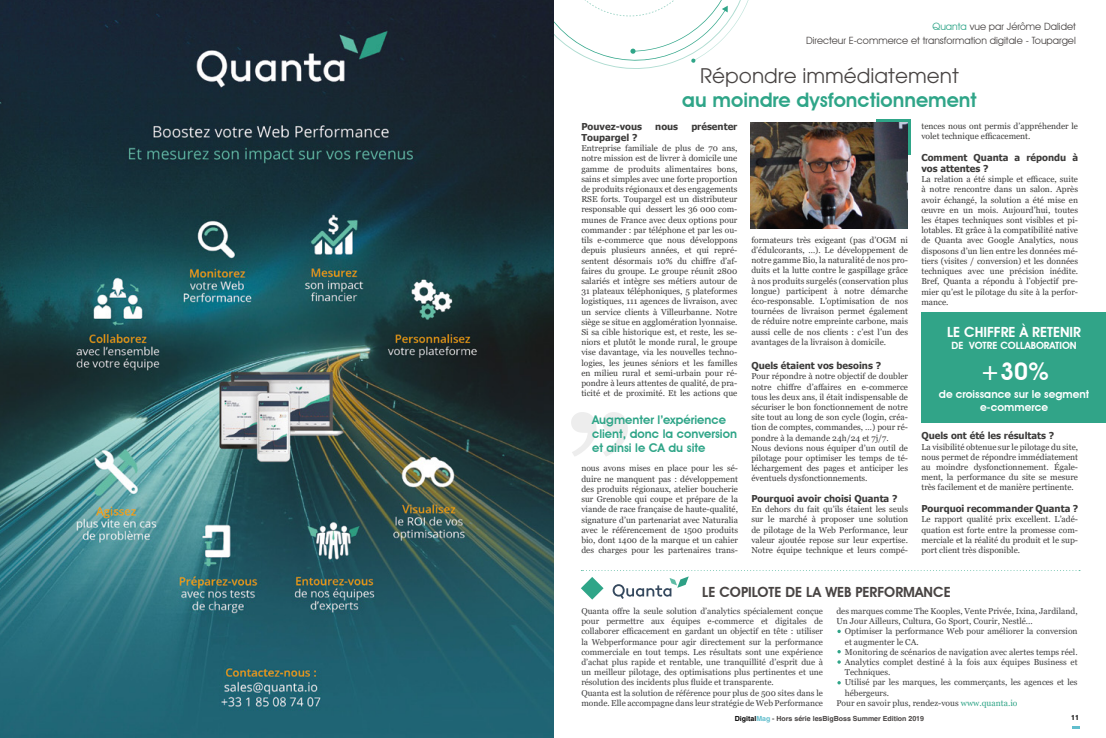
<style>
.page{position:relative;width:1106px;height:738px;background:#fff}
.page>*{position:absolute;margin:0;border:0;box-sizing:border-box;transform-origin:0 0}
.t1{font:700 130px "Georgia";color:#ededed}
.t2{font:600 24px "Avant Garde IT Cby BT";color:#fff}
.t3{font:600 20px "Avant Garde IT Cby BT";color:#2fa588}
.t4{font:20px "ITC Avant Garde Pro";color:#484443}
.t5{font:600 14px "Avant Garde IT Cby BT";color:#484443}
.t6{font:600 14px "Avant Garde IT Cby BT";color:#fff}
.t7{font:600 12px/14.4px "Avant Garde IT Cby BT";color:#2fa588}
.t8{font:600 11px/13.2px "Avant Garde IT Cby BT";color:#fff;text-align:center}
.t9{font:10px/14px "Avant Garde IT Cby BT";color:#484443;text-align:right}
.t10{font:600 10px "Avant Garde IT Cby BT";color:#fff}
.t11{font:700 9.5px/11.4px "Tahoma";color:#3d3c3b}
.t12{font:8.5px/10.2px "Georgia";color:#3d3c3b;text-align:justify}
.t13{font:8.5px/10.2px "Georgia";color:#404041}
.t14{font:700 7px "Helvetica";color:#484443}
.t15{font:700 7px "Helvetica";color:#000}
.s1{color:#2fa588}
.s2{color:#30a487}
.s3{color:#000}
.s4{color:#61becd}
</style>
<div class="page">
<svg style="left:1072px;top:726px;width:7px;height:2px"></svg>
<svg style="left:581px;top:577px;width:22px;height:22px"></svg>
<div style="left:921px;top:312px;width:185px;height:110px;background:#31a488"></div>
<svg style="left:876px;top:119px;width:34px;height:35px"></svg>
<img style="left:751px;top:122px;width:156px;height:106px">
<svg style="left:612px;top:576px;width:76px;height:22px"></svg>
<img style="left:0;top:0;width:553px;height:737px">
<svg style="left:553px;top:0;width:196px;height:119px"></svg>
<p class="t9" style="left:806px;top:19px;width:271px"><span class="s1">Quanta</span> vue par Jérôme Dalidet<br>Directeur E-commerce et transformation digitale - Toupargel</p>
<h3 class="t4" style="left:700px;top:63px;width:260px">Répondre immédiatement</h3>
<h3 class="t3" style="left:682px;top:88px;width:296px">au moindre dysfonctionnement</h3>
<p class="t11" style="left:581px;top:121px;width:62px">Pouvez-vous</p>
<p class="t11" style="left:655px;top:121px;width:24px">nous</p>
<p class="t11" style="left:691px;top:121px;width:48px">présenter</p>
<p class="t11" style="left:581px;top:132px;width:58px">Toupargel ?</p>
<p class="t12" style="left:581px;top:143px;width:158px">Entreprise familiale de plus de 70 ans, notre mission est de livrer à domicile une gamme de produits alimentaires bons, sains et simples avec une forte proportion de produits régionaux et des engagements RSE forts. Toupargel est un distributeur responsable qui dessert les 36 000 com&shy;munes de France avec deux options pour commander : par téléphone et par les ou&shy;tils e-commerce que nous développons depuis plusieurs années, et qui repré&shy;sentent désormais 10% du chiffre d’af&shy;faires du groupe. Le groupe réunit 2800 salariés et intègre ses métiers autour de 31 plateaux téléphoniques, 5 plateformes logistiques, 111 agences de livraison, avec un service clients à Villeurbanne. Notre siège se situe en agglomération lyonnaise.<br>Si sa cible historique est, et reste, les se&shy;niors et plutôt le monde rural, le groupe vise davantage, via les nouvelles techno&shy;logies, les jeunes séniors et les familles en milieu rural et semi-urbain pour ré&shy;pondre à leurs attentes de qualité, de pra&shy;ticité et de proximité. Et les actions que</p>
<h1 class="t1" style="left:565px;top:380px;width:69px">”</h1>
<h3 class="t7" style="left:592px;top:411px;width:146px">Augmenter l’expérience client, donc la conversion et ainsi le CA du site</h3>
<p class="t12" style="left:581px;top:463px;width:158px">nous avons mises en place pour les sé&shy;duire ne manquent pas : développement des produits régionaux, atelier boucherie sur Grenoble qui coupe et prépare de la viande de race française de haute-qualité, signature d’un partenariat avec Naturalia avec le référencement de 1500 produits bio, dont 1400 de la marque et un cahier des charges pour les partenaires trans-</p>
<p class="t12" style="left:751px;top:235px;width:158px">formateurs très exigeant (pas d’OGM ni d’édulcorants, …). Le développement de notre gamme Bio, la naturalité de nos pro&shy;duits et la lutte contre le gaspillage grâce à nos produits surgelés (conservation plus longue) participent à notre démarche éco-responsable. L’optimisation de nos tournées de livraison permet également de réduire notre empreinte carbone, mais aussi celle de nos clients : c’est l’un des avantages de la livraison à domicile.</p>
<p class="t11" style="left:751px;top:360px;width:131px">Quels étaient vos besoins ?</p>
<p class="t12" style="left:751px;top:371px;width:158px;text-align:left">Pour répondre à notre objectif de doubler notre chiffre d’affaires en e-commerce tous les deux ans, il était indispensable de sécuriser le bon fonctionnement de notre site tout au long de son cycle (login, créa&shy;tion de comptes, commandes, …) pour ré&shy;pondre à la demande 24h/24 et 7j/7.<br>Nous devions nous équiper d’un outil de pilotage pour optimiser les temps de té&shy;léchargement des pages et anticiper les éventuels dysfonctionnements.</p>
<p class="t11" style="left:751px;top:492px;width:148px">Pourquoi avoir choisi Quanta ?</p>
<p class="t12" style="left:751px;top:504px;width:158px">En dehors du fait qu’ils étaient les seuls sur le marché à proposer une solution de pilotage de la Web Performance, leur valeur ajoutée repose sur leur expertise.<br>Notre équipe technique et leurs compé-</p>
<p class="t12" style="left:921px;top:121px;width:158px">tences nous ont permis d’appréhender le volet technique efficacement.</p>
<p class="t11" style="left:921px;top:152px;width:158px">Comment Quanta a répondu à vos attentes ?</p>
<p class="t12" style="left:921px;top:174px;width:158px">La relation a été simple et efficace, suite à notre rencontre dans un salon. Après avoir échangé, la solution a été mise en œuvre en un mois. Aujourd’hui, toutes les étapes techniques sont visibles et pi&shy;lotables. Et grâce à la compatibilité native de Quanta avec Google Analytics, nous disposons d’un lien entre les données mé&shy;tiers (visites / conversion) et les données techniques avec une précision inédite.<br>Bref, Quanta a répondu à l’objectif pre&shy;mier qu’est le pilotage du site à la perfor&shy;mance.</p>
<h3 class="t6" style="left:947px;top:323px;width:136px">LE CHIFFRE À RETENIR</h3>
<p class="t10" style="left:951px;top:339px;width:127px">DE VOTRE COLLABORATION</p>
<h2 class="t2" style="left:980px;top:357px;width:70px">+30%</h2>
<p class="t8" style="left:938px;top:387px;width:152px">de croissance sur le segment e-commerce</p>
<p class="t11" style="left:921px;top:430px;width:134px">Quels ont été les résultats ?</p>
<p class="t12" style="left:921px;top:441px;width:158px">La visibilité obtenue sur le pilotage du site, nous permet de répondre immédiatement au moindre dysfonctionnement. Égale&shy;ment, la performance du site se mesure très facilement et de manière pertinente.</p>
<p class="t11" style="left:921px;top:503px;width:158px">Pourquoi recommander Quanta ?</p>
<p class="t12" style="left:921px;top:514px;width:158px">Le rapport qualité prix excellent. L’adé&shy;quation est forte entre la promesse com&shy;merciale et la réalité du produit et le sup&shy;port client très disponible.</p>
<h3 class="t5" style="left:702px;top:583px;width:250px">LE COPILOTE DE LA WEB PERFORMANCE</h3>
<p class="t13" style="left:836px;top:605px;width:243px">des marques comme The Kooples, Vente Privée, Ixina, Jardiland,<br>Un Jour Ailleurs, Cultura, Go Sport, Courir, Nestlé...</p>
<p class="t13" style="left:845px;top:626px;width:234px">Optimiser la performance Web pour améliorer la conversion</p>
<p class="t13" style="left:845px;top:636px;width:75px">et augmenter le CA.</p>
<p class="t13" style="left:845px;top:646px;width:234px">Monitoring de scénarios de navigation avec alertes temps réel.</p>
<p class="t13" style="left:845px;top:656px;width:234px">Analytics complet destiné à la fois aux équipes Business et</p>
<p class="t13" style="left:845px;top:666px;width:47px">Techniques.</p>
<p class="t13" style="left:845px;top:677px;width:234px">Utilisé par les marques, les commerçants, les agences et les</p>
<p class="t13" style="left:845px;top:687px;width:46px">hébergeurs.</p>
<p class="t13" style="left:836px;top:697px;width:182px">Pour en savoir plus, rendez-vous <span class="s2">www.quanta.io</span></p>
<p class="t13" style="left:581px;top:605px;width:243px">Quanta offre la seule solution d’analytics spécialement conçue pour permettre aux équipes e-commerce et digitales de collaborer efficacement en gardant un objectif en tête : utiliser la Webperformance pour agir directement sur la performance commerciale en tout temps. Les résultats sont une expérience d’achat plus rapide et rentable, une tranquillité d’esprit due à un meilleur pilotage, des optimisations plus pertinentes et une résolution des incidents plus fluide et transparente.<br>Quanta est la solution de référence pour plus de 500 sites dans le monde. Elle accompagne dans leur stratégie de Web Performance</p>
<p class="t14" style="left:735px;top:713px;width:191px"><span class="s3">Digital</span><span class="s4">Mag</span> - Hors série lesBigBoss Summer Edition 2019</p>
<p class="t15" style="left:1071px;top:712px;width:9px">11</p>
</div>
